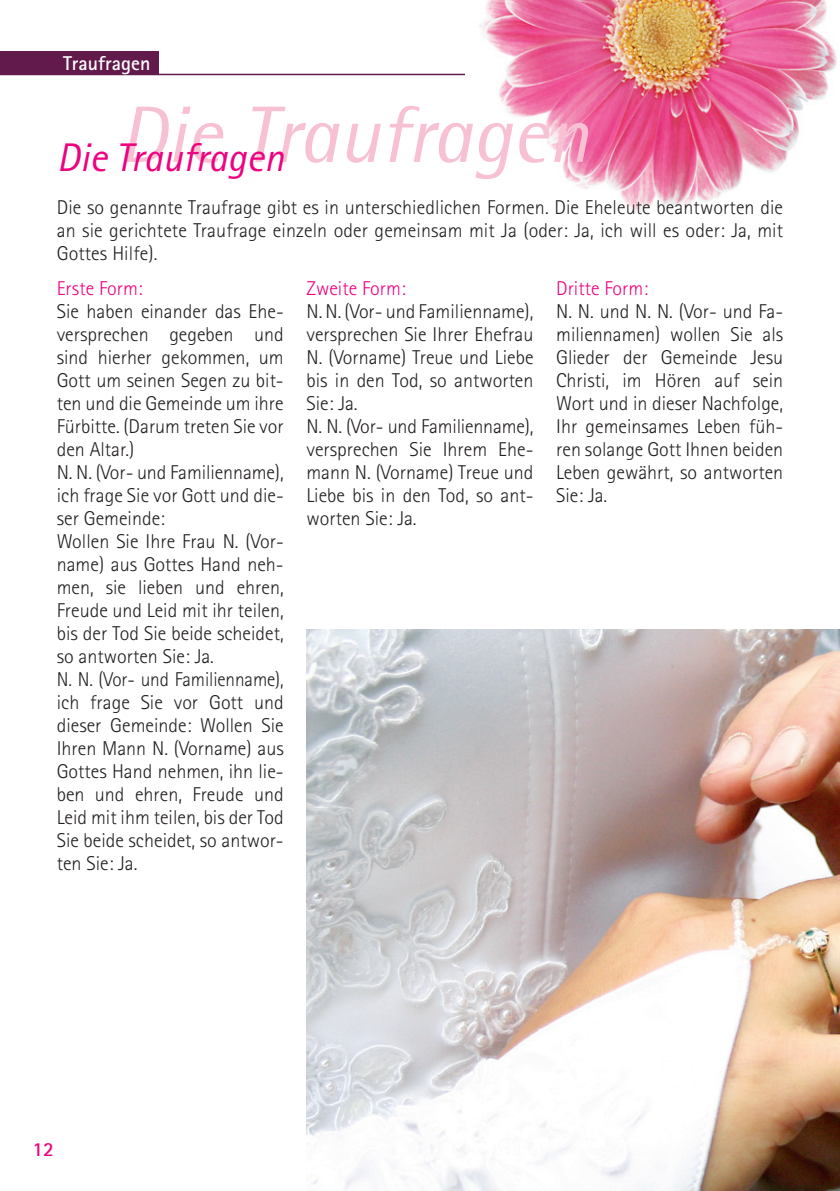
<style>
.page{position:relative;width:840px;height:1191px;background:#fff}
.page>*{position:absolute;margin:0;border:0;box-sizing:border-box;transform-origin:0 0}
.t1{font:italic 80px "Rotis Semi Sans";color:#f8c0d3}
.t2{font:italic 40px "Rotis Sans Serif";color:#ed0280}
.t3{font:300 20px/23px "Rotis Sans Serif";color:#231f20;text-align:justify}
.t4{font:300 20px "Rotis Sans Serif";color:#ed0280}
.t5{font:700 20px "Rotis Sans Serif";color:#fff}
.t6{font:700 20px "Rotis Sans Serif";color:#ed0280}
</style>
<div class="page">
<hr style="left:0;top:74px;width:839px;height:1px;background:#62194b">
<img style="left:465px;top:0;width:374px;height:211px">
<div style="left:0;top:51px;width:159px;height:23px;background:#62194b"></div>
<img style="left:306px;top:629px;width:533px;height:562px">
<p class="t5" style="left:63px;top:51px;width:89px">Traufragen</p>
<h1 class="t1" style="left:119px;top:86px;width:471px">Die Traufragen</h1>
<h2 class="t2" style="left:57px;top:134px;width:229px">Die Traufragen</h2>
<p class="t3" style="left:57px;top:195px;width:727px">Die so genannte Traufrage gibt es in unterschiedlichen Formen. Die Eheleute beantworten die an sie gerichtete Traufrage einzeln oder gemeinsam mit Ja (oder: Ja, ich will es oder: Ja, mit Gottes Hilfe).</p>
<p class="t4" style="left:57px;top:276px;width:87px">Erste Form:</p>
<p class="t3" style="left:57px;top:299px;width:228px;text-align:left">Sie haben einander das Ehe&shy;versprechen gegeben und sind hierher gekommen, um<br>Gott um seinen Segen zu bit&shy;ten und die Gemeinde um ihre<br>Fürbitte. (Darum treten Sie vor den Altar.)<br>N. N. (Vor- und Familienname), ich frage Sie vor Gott und die&shy;ser Gemeinde:<br>Wollen Sie Ihre Frau N. (Vor&shy;name) aus Gottes Hand neh&shy;men, sie lieben und ehren,<br>Freude und Leid mit ihr teilen, bis der Tod Sie beide scheidet, so antworten Sie: Ja.<br>N. N. (Vor- und Familienname), ich frage Sie vor Gott und dieser Gemeinde: Wollen Sie<br>Ihren Mann N. (Vorname) aus<br>Gottes Hand nehmen, ihn lie&shy;ben und ehren, Freude und<br>Leid mit ihm teilen, bis der Tod<br>Sie beide scheidet, so antwor&shy;ten Sie: Ja.</p>
<p class="t4" style="left:556px;top:276px;width:93px">Dritte Form:</p>
<p class="t3" style="left:556px;top:299px;width:228px">N. N. und N. N. (Vor- und Fa&shy;miliennamen) wollen Sie als Glieder der Gemeinde Jesu Christi, im Hören auf sein Wort und in dieser Nachfolge, Ihr gemeinsames Leben füh&shy;ren solange Gott Ihnen beiden Leben gewährt, so antworten Sie: Ja.</p>
<p class="t4" style="left:306px;top:276px;width:101px">Zweite Form:</p>
<p class="t3" style="left:306px;top:299px;width:228px;text-align:left">N. N. (Vor- und Familienname), versprechen Sie Ihrer Ehefrau<br>N. (Vorname) Treue und Liebe bis in den Tod, so antworten<br>Sie: Ja.<br>N. N. (Vor- und Familienname), versprechen Sie Ihrem Ehe&shy;mann N. (Vorname) Treue und<br>Liebe bis in den Tod, so ant&shy;worten Sie: Ja.</p>
<p class="t6" style="left:32px;top:1136px;width:23px">12</p>
</div>
